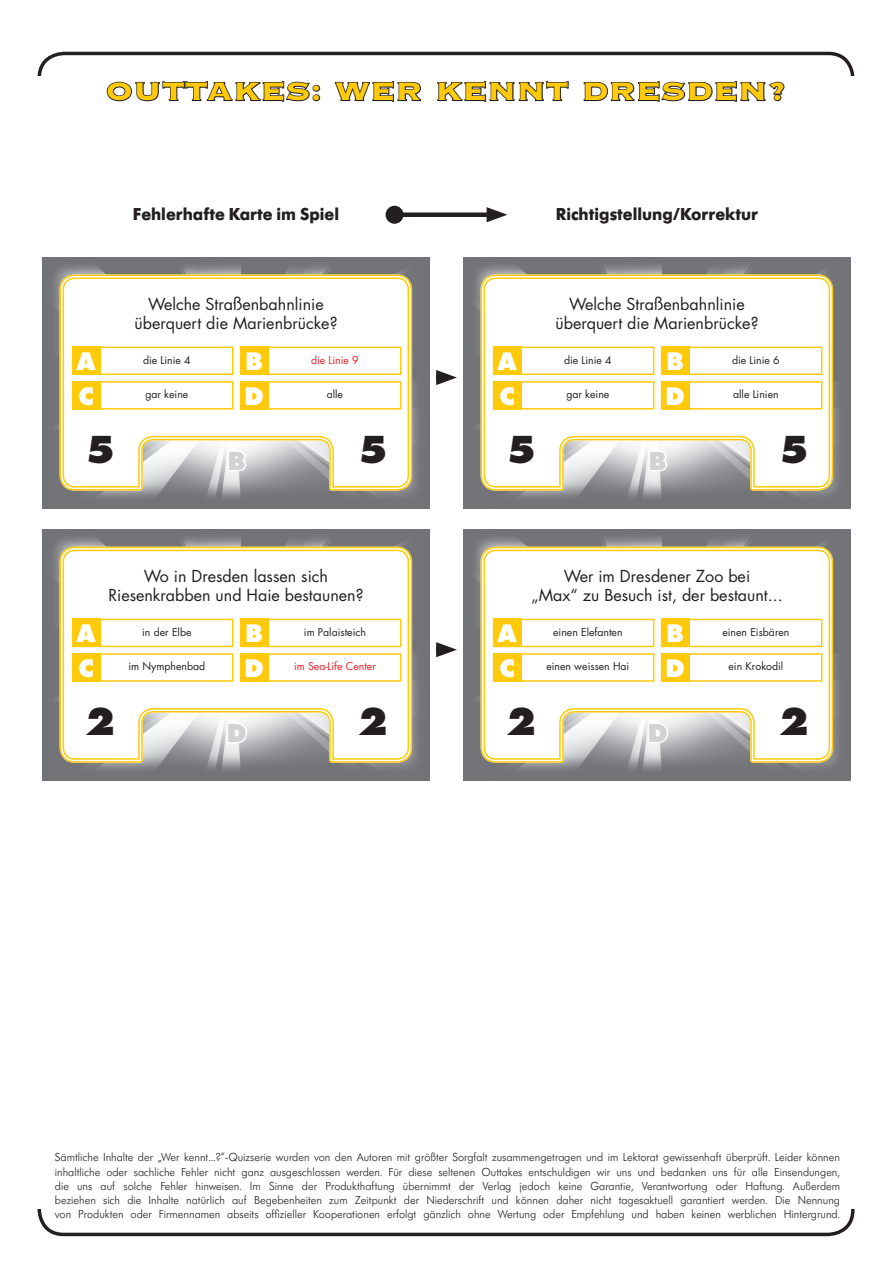
<style>
.page{position:relative;width:893px;height:1263px;background:#fff}
.page>*{position:absolute;margin:0;border:0;box-sizing:border-box;transform-origin:0 0}
.t1{font:800 36px "Futura";color:#231f20}
.t2{font:33px "Copperplate Thirty Three BC";color:#feca0a;scale:1.14 1}
.t3{font:800 24px "Futura";color:#d1d2d4}
.t4{font:800 23.4px "Futura";color:#fff}
.t5{font:700 18px "Futura SB";color:#231f20;scale:.95 1}
.t6{font:16.05px/19.4px "Futura";color:#231f20;text-align:center}
.t7{font:300 12px/14.2px "Futura SB";color:#231f20;text-align:justify;scale:.95 1}
.t8{font:10.5px "Futura";color:#231f20}
.t9{font:10.5px "Futura";color:#ee1d23}
</style>
<div class="page">
<div style="left:38px;top:52px;width:817px;height:72px;border:3px solid #231f20;border-radius:25px"></div>
<div style="left:33px;top:76px;width:827px;height:52px;background:#fff"></div>
<div style="left:38px;top:1164px;width:817px;height:72px;border:3px solid #231f20;border-radius:25px"></div>
<div style="left:33px;top:1157px;width:827px;height:52px;background:#fff"></div>
<svg style="left:106px;top:81px;width:215px;height:21px"></svg>
<svg style="left:334px;top:81px;width:88px;height:21px"></svg>
<svg style="left:437px;top:81px;width:132px;height:21px"></svg>
<svg style="left:583px;top:81px;width:202px;height:21px"></svg>
<div style="left:395px;top:212px;width:100px;height:5px;background:#231f20"></div>
<div style="left:386px;top:206px;width:18px;height:18px;background:#231f20;border-radius:50%"></div>
<svg style="left:487px;top:207px;width:20px;height:15px"></svg>
<svg style="left:57px;top:272px;width:357px;height:221px;background:#808285"></svg>
<svg style="left:59px;top:274px;width:354px;height:217px;background:#d5c177"></svg>
<svg style="left:62px;top:277px;width:348px;height:211px"></svg>
<div style="left:72px;top:347px;width:161px;height:28px;border:2px solid #feca0a"></div>
<div style="left:72px;top:347px;width:28px;height:28px;background:#feca0a"></div>
<div style="left:240px;top:347px;width:161px;height:28px;border:2px solid #feca0a"></div>
<div style="left:240px;top:347px;width:28px;height:28px;background:#feca0a"></div>
<div style="left:240px;top:381px;width:161px;height:28px;border:2px solid #feca0a"></div>
<div style="left:240px;top:381px;width:28px;height:28px;background:#feca0a"></div>
<div style="left:72px;top:381px;width:161px;height:28px;border:2px solid #feca0a"></div>
<div style="left:72px;top:381px;width:28px;height:28px;background:#feca0a"></div>
<svg style="left:226px;top:449px;width:22px;height:24px"></svg>
<svg style="left:478px;top:272px;width:357px;height:221px;background:#808285"></svg>
<svg style="left:480px;top:274px;width:354px;height:217px;background:#d5c177"></svg>
<svg style="left:483px;top:277px;width:348px;height:211px"></svg>
<div style="left:493px;top:347px;width:161px;height:28px;border:2px solid #feca0a"></div>
<div style="left:493px;top:347px;width:28px;height:28px;background:#feca0a"></div>
<div style="left:661px;top:347px;width:161px;height:28px;border:2px solid #feca0a"></div>
<div style="left:661px;top:347px;width:28px;height:28px;background:#feca0a"></div>
<div style="left:661px;top:381px;width:161px;height:28px;border:2px solid #feca0a"></div>
<div style="left:661px;top:381px;width:28px;height:28px;background:#feca0a"></div>
<div style="left:493px;top:381px;width:161px;height:28px;border:2px solid #feca0a"></div>
<div style="left:493px;top:381px;width:28px;height:28px;background:#feca0a"></div>
<svg style="left:647px;top:449px;width:22px;height:24px"></svg>
<svg style="left:436px;top:370px;width:21px;height:15px"></svg>
<svg style="left:57px;top:544px;width:357px;height:221px;background:#808285"></svg>
<svg style="left:59px;top:546px;width:354px;height:217px;background:#d4c075"></svg>
<svg style="left:62px;top:549px;width:348px;height:211px"></svg>
<div style="left:72px;top:619px;width:161px;height:28px;border:2px solid #feca0a"></div>
<div style="left:72px;top:619px;width:28px;height:28px;background:#feca0a"></div>
<div style="left:240px;top:619px;width:161px;height:28px;border:2px solid #feca0a"></div>
<div style="left:240px;top:619px;width:28px;height:28px;background:#feca0a"></div>
<div style="left:240px;top:653px;width:161px;height:29px;border:2px solid #feca0a"></div>
<div style="left:240px;top:653px;width:28px;height:29px;background:#feca0a"></div>
<div style="left:72px;top:653px;width:161px;height:29px;border:2px solid #feca0a"></div>
<div style="left:72px;top:653px;width:28px;height:29px;background:#feca0a"></div>
<svg style="left:225px;top:721px;width:24px;height:24px"></svg>
<svg style="left:478px;top:544px;width:357px;height:221px;background:#808285"></svg>
<svg style="left:480px;top:546px;width:354px;height:217px;background:#d3c075"></svg>
<svg style="left:483px;top:549px;width:348px;height:211px"></svg>
<div style="left:493px;top:619px;width:161px;height:28px;border:2px solid #feca0a"></div>
<div style="left:493px;top:619px;width:28px;height:28px;background:#feca0a"></div>
<div style="left:661px;top:619px;width:161px;height:28px;border:2px solid #feca0a"></div>
<div style="left:661px;top:619px;width:28px;height:28px;background:#feca0a"></div>
<div style="left:661px;top:653px;width:161px;height:29px;border:2px solid #feca0a"></div>
<div style="left:661px;top:653px;width:28px;height:29px;background:#feca0a"></div>
<div style="left:493px;top:653px;width:161px;height:29px;border:2px solid #feca0a"></div>
<div style="left:493px;top:653px;width:28px;height:29px;background:#feca0a"></div>
<svg style="left:646px;top:721px;width:24px;height:24px"></svg>
<svg style="left:436px;top:642px;width:21px;height:15px"></svg>
<h2 class="t2" style="left:106px;top:75px;width:598px">OUTTAKES: WER KENNT DRESDEN?</h2>
<h3 class="t5" style="left:133px;top:204px;width:219px">Fehlerhafte Karte im Spiel</h3>
<h3 class="t5" style="left:556px;top:204px;width:214px">Richtigstellung/Korrektur</h3>
<h3 class="t6" style="left:134px;top:294px;width:205px">Welche Straßenbahnlinie überquert die Marienbrücke?</h3>
<h3 class="t6" style="left:555px;top:294px;width:205px">Welche Straßenbahnlinie überquert die Marienbrücke?</h3>
<h3 class="t4" style="left:76px;top:346px;width:21px">A</h3>
<p class="t8" style="left:143px;top:353px;width:49px">die Linie 4</p>
<h3 class="t4" style="left:246px;top:346px;width:19px">B</h3>
<p class="t9" style="left:311px;top:353px;width:49px">die Linie 9</p>
<h3 class="t4" style="left:78px;top:381px;width:17px">C</h3>
<p class="t8" style="left:145px;top:388px;width:45px">gar keine</p>
<h3 class="t4" style="left:244px;top:381px;width:21px">D</h3>
<p class="t8" style="left:327px;top:388px;width:18px">alle</p>
<h1 class="t1" style="left:85px;top:427px;width:31px">5</h1>
<h1 class="t1" style="left:358px;top:427px;width:31px">5</h1>
<h3 class="t3" style="left:228px;top:446px;width:19px">B</h3>
<h3 class="t4" style="left:497px;top:346px;width:21px">A</h3>
<p class="t8" style="left:564px;top:353px;width:49px">die Linie 4</p>
<h3 class="t4" style="left:666px;top:346px;width:19px">B</h3>
<p class="t8" style="left:732px;top:353px;width:49px">die Linie 6</p>
<h3 class="t4" style="left:499px;top:381px;width:17px">C</h3>
<p class="t8" style="left:566px;top:388px;width:45px">gar keine</p>
<h3 class="t4" style="left:665px;top:381px;width:21px">D</h3>
<p class="t8" style="left:733px;top:388px;width:47px">alle Linien</p>
<h1 class="t1" style="left:506px;top:427px;width:31px">5</h1>
<h1 class="t1" style="left:779px;top:427px;width:31px">5</h1>
<h3 class="t3" style="left:649px;top:446px;width:19px">B</h3>
<h3 class="t6" style="left:108px;top:566px;width:257px">Wo in Dresden lassen sich<br>Riesenkrabben und Haie bestaunen?</h3>
<h3 class="t6" style="left:531px;top:566px;width:253px">Wer im Dresdener Zoo bei<br>„Max“ zu Besuch ist, der bestaunt...</h3>
<h3 class="t4" style="left:76px;top:619px;width:21px">A</h3>
<p class="t8" style="left:142px;top:625px;width:51px">in der Elbe</p>
<h3 class="t4" style="left:246px;top:619px;width:19px">B</h3>
<p class="t8" style="left:304px;top:625px;width:64px">im Palaisteich</p>
<h3 class="t4" style="left:78px;top:653px;width:17px">C</h3>
<p class="t8" style="left:128px;top:660px;width:78px">im Nymphenbad</p>
<h3 class="t4" style="left:244px;top:653px;width:21px">D</h3>
<p class="t9" style="left:294px;top:660px;width:83px">im Sea-Life Center</p>
<h1 class="t1" style="left:85px;top:699px;width:31px">2</h1>
<h1 class="t1" style="left:358px;top:699px;width:31px">2</h1>
<h3 class="t3" style="left:227px;top:718px;width:21px">D</h3>
<h3 class="t4" style="left:497px;top:619px;width:21px">A</h3>
<p class="t8" style="left:553px;top:625px;width:71px">einen Elefanten</p>
<h3 class="t4" style="left:666px;top:619px;width:19px">B</h3>
<p class="t8" style="left:722px;top:625px;width:69px">einen Eisbären</p>
<h3 class="t4" style="left:499px;top:653px;width:17px">C</h3>
<p class="t8" style="left:546px;top:660px;width:85px">einen weissen Hai</p>
<h3 class="t4" style="left:665px;top:653px;width:21px">D</h3>
<p class="t8" style="left:728px;top:660px;width:56px">ein Krokodil</p>
<h1 class="t1" style="left:506px;top:699px;width:31px">2</h1>
<h1 class="t1" style="left:779px;top:699px;width:31px">2</h1>
<h3 class="t3" style="left:648px;top:718px;width:21px">D</h3>
<p class="t7" style="left:55px;top:1150px;width:828px">Sämtliche Inhalte der „Wer kennt...?“-Quizserie wurden von den Autoren mit größter Sorgfalt zusammengetragen und im Lektorat gewissenhaft überprüft. Leider können inhaltliche oder sachliche Fehler nicht ganz ausgeschlossen werden. Für diese seltenen Outtakes entschuldigen wir uns und bedanken uns für alle Einsendungen, die uns auf solche Fehler hinweisen. Im Sinne der Produkthaftung übernimmt der Verlag jedoch keine Garantie, Verantwortung oder Haftung. Außerdem beziehen sich die Inhalte natürlich auf Begebenheiten zum Zeitpunkt der Niederschrift und können daher nicht tagesaktuell garantiert werden. Die Nennung von Produkten oder Firmennamen abseits offizieller Kooperationen erfolgt gänzlich ohne Wertung oder Empfehlung und haben keinen werblichen Hintergrund.</p>
</div>
